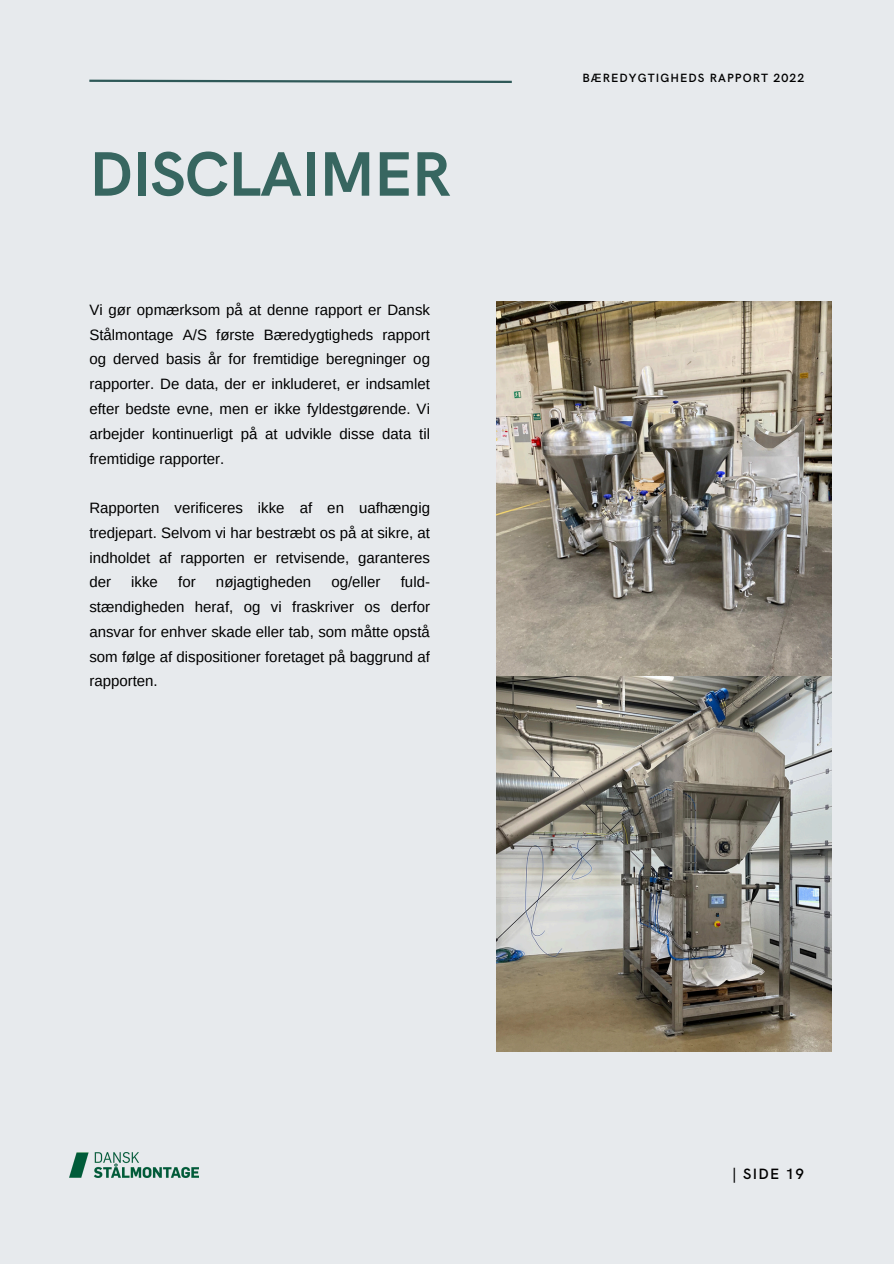
<style>
.page{position:relative;width:894px;height:1264px;background:#fff}
.page>*{position:absolute;margin:0;border:0;box-sizing:border-box;transform-origin:0 0}
.t1{font:700 63px "HK Grotesk";letter-spacing:-.01em;color:#376660}
.t2{font:15px/24.8px "Arimo";color:#000;text-align:justify}
.t3{font:600 15px "HK Grotesk";letter-spacing:.09em;color:#000}
.t4{font:600 12px "HK Grotesk";letter-spacing:.09em;color:#000}
</style>
<div class="page">
<div style="left:0;top:0;width:893px;height:1263px;background:#e7eaed"></div>
<svg style="left:89px;top:79px;width:423px;height:4px"></svg>
<img style="left:69px;top:1152px;width:129px;height:25px">
<img style="left:496px;top:301px;width:335px;height:750px">
<h3 class="t1" style="left:89px;top:139px;width:363px">DISCLAIMER</h3>
<h3 class="t2" style="left:89px;top:297px;width:342px">Vi gør opmærksom på at denne rapport er Dansk Stålmontage A/S første Bæredygtigheds rapport og derved basis år for fremtidige beregninger og rapporter. De data, der er inkluderet, er indsamlet efter bedste evne, men er ikke fyldestgørende. Vi arbejder kontinuerligt på at udvikle disse data til fremtidige rapporter.</h3>
<p class="t2" style="left:89px;top:495px;width:342px">Rapporten verificeres ikke af en uafhængig tredjepart. Selvom vi har bestræbt os på at sikre, at indholdet af rapporten er retvisende, garanteres der</p>
<p class="t2" style="left:89px;top:569px;width:342px;text-indent:311px">fuld&shy;stændigheden heraf, og vi fraskriver os derfor ansvar for enhver skade eller tab, som måtte opstå som følge af dispositioner foretaget på baggrund af rapporten.</p>
<p class="t2" style="left:131px;top:569px;width:28px">ikke</p>
<p class="t2" style="left:178px;top:569px;width:19px">for</p>
<p class="t2" style="left:216px;top:569px;width:97px">nøjagtigheden</p>
<p class="t2" style="left:331px;top:569px;width:51px">og/eller</p>
<h2 class="t4" style="left:582px;top:71px;width:223px">BÆREDYGTIGHEDS RAPPORT 2022</h2>
<h1 class="t3" style="left:731px;top:1165px;width:74px">| SIDE 19</h1>
</div>
